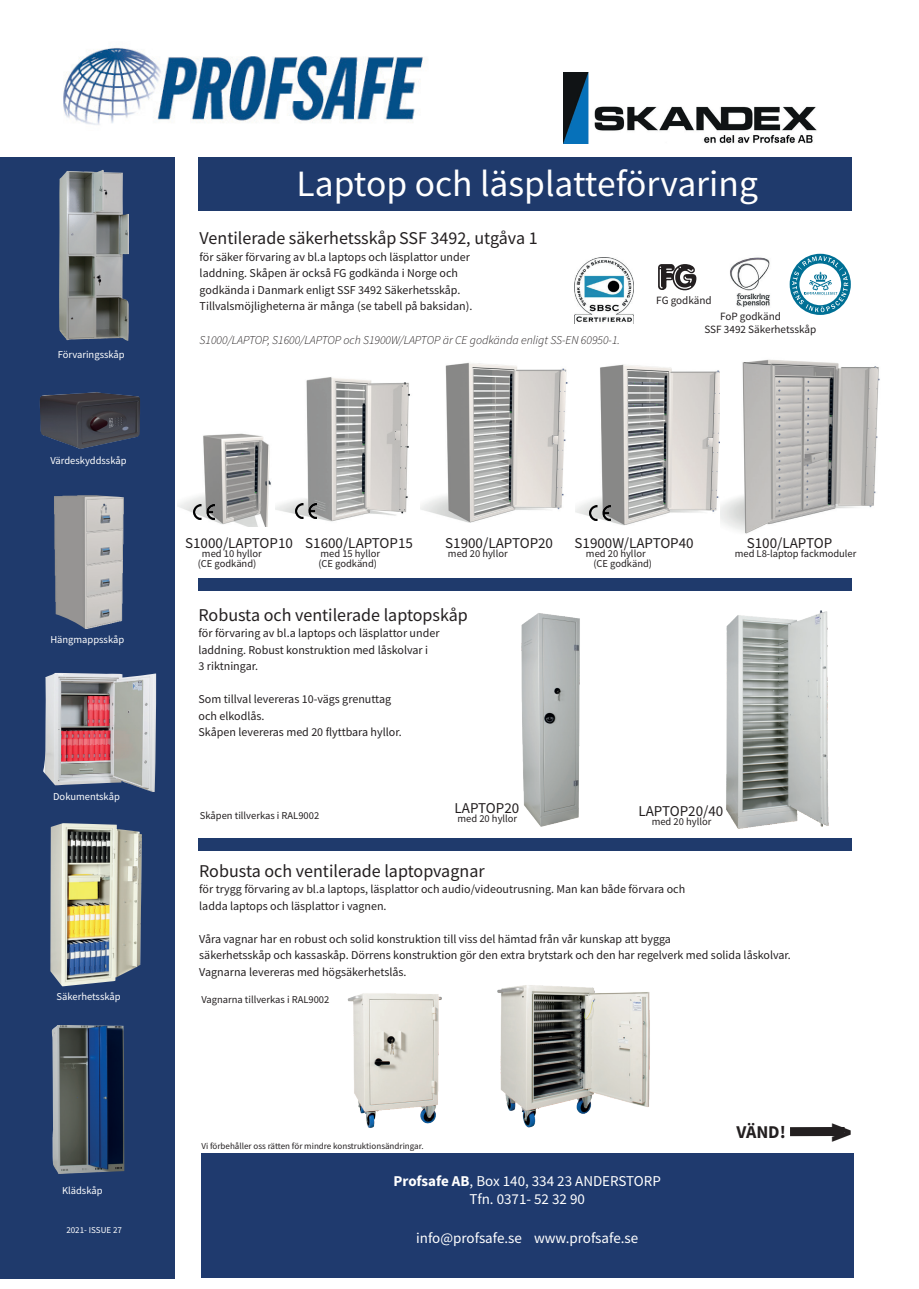
<style>
.page{position:relative;width:919px;height:1289px;background:#fff}
.page>*{position:absolute;margin:0;border:0;box-sizing:border-box;transform-origin:0 0}
.t1{font:700 40.5px "Source Sans Pro";color:#231f20}
.t2{font:37.2px "Source Sans Pro";color:#fff}
.t3{font:18px "Source Sans Pro";color:#231f20}
.t4{font:700 18px "Source Sans Pro";color:#231f20}
.t5{font:15px "Source Sans Pro";color:#231f20}
.t6{font:15px/18px "Source Sans Pro";color:#fff;text-align:center}
.t7{font:12px/16.5px "Source Sans Pro";color:#231f20}
.t8{font:italic 300 12px "Source Sans Pro";color:#231f20}
.t9{font:11.1px/13.4px "Source Sans Pro";color:#231f20}
.t10{font:10.5px/10.5px "Source Sans Pro";color:#231f20}
.t11{font:10.5px "Source Sans Pro";color:#fff}
.t12{font:9px "Source Sans Pro";color:#231f20}
.t13{font:9px "Source Sans Pro";color:#fff}
.s1{font-weight:700}
</style>
<div class="page">
<div style="left:0;top:157px;width:174px;height:1121px;background:#1f3a6c"></div>
<div style="left:574px;top:258px;width:62px;height:66px;background:linear-gradient(to bottom,#fff,#fff)"></div>
<img style="left:574px;top:258px;width:59px;height:66px">
<div style="left:199px;top:157px;width:653px;height:53px;background:#1f3a6c"></div>
<div style="left:201px;top:1153px;width:652px;height:124px;background:#1f3a6e"></div>
<img style="left:63px;top:47px;width:360px;height:78px">
<img style="left:347px;top:993px;width:95px;height:135px">
<img style="left:497px;top:985px;width:153px;height:143px">
<img style="left:421px;top:362px;width:147px;height:161px">
<img style="left:575px;top:364px;width:145px;height:162px">
<img style="left:178px;top:433px;width:93px;height:93px">
<img style="left:720px;top:359px;width:160px;height:175px">
<img style="left:730px;top:257px;width:40px;height:50px">
<svg style="left:658px;top:264px;width:38px;height:26px"></svg>
<div style="left:198px;top:578px;width:654px;height:13px;background:#1f3a6c"></div>
<div style="left:198px;top:838px;width:653px;height:12px;background:#1f3a6c"></div>
<div style="left:790px;top:1126px;width:54px;height:10px;background:#231f20"></div>
<img style="left:521px;top:613px;width:59px;height:214px">
<img style="left:726px;top:610px;width:103px;height:219px">
<img style="left:54px;top:495px;width:70px;height:134px">
<img style="left:51px;top:1025px;width:73px;height:148px">
<img style="left:59px;top:170px;width:70px;height:171px">
<img style="left:50px;top:823px;width:92px;height:163px">
<img style="left:43px;top:673px;width:113px;height:119px">
<img style="left:40px;top:392px;width:100px;height:57px">
<img style="left:275px;top:377px;width:135px;height:145px">
<div style="left:789px;top:254px;width:61px;height:61px;border:10px solid #007095;border-radius:50%"></div>
<svg style="left:792px;top:256px;width:56px;height:56px"></svg>
<img style="left:193px;top:505px;width:21px;height:15px">
<img style="left:295px;top:504px;width:21px;height:15px">
<img style="left:589px;top:506px;width:21px;height:15px">
<img style="left:563px;top:72px;width:254px;height:72px">
<p class="t11" style="left:58px;top:348px;width:68px">Förvaringsskåp</p>
<p class="t11" style="left:50px;top:454px;width:78px">Värdeskyddsskåp</p>
<p class="t11" style="left:50px;top:632px;width:75px">Hängmappsskåp</p>
<p class="t11" style="left:53px;top:789px;width:68px">Dokumentskåp</p>
<p class="t11" style="left:57px;top:989px;width:66px">Säkerhetsskåp</p>
<p class="t11" style="left:62px;top:1183px;width:42px">Klädskåp</p>
<p class="t13" style="left:66px;top:1223px;width:57px">2021- ISSUE 27</p>
<h2 class="t2" style="left:296px;top:160px;width:463px">Laptop och läsplatteförvaring</h2>
<h3 class="t3" style="left:199px;top:227px;width:339px">Ventilerade säkerhetsskåpSSF 3492, utgåva 1</h3>
<p class="t7" style="left:199px;top:249px;width:274px">för säker förvaring av bl.a laptops och läsplattor under laddning. Skåpen är också FG godkända i Norge och godkända i Danmark enligt SSF 3492 Säkerhetsskåp.<br>Tillvalsmöjligheterna är många (se tabell på baksidan).</p>
<p class="t8" style="left:199px;top:332px;width:422px">S1000/LAPTOP, S1600/LAPTOP och S1900W/LAPTOP är CE godkända enligt SS-EN 60950-1.</p>
<p class="t9" style="left:656px;top:293px;width:57px">FG godkänd</p>
<p class="t9" style="left:704px;top:309px;width:113px;text-indent:16px">FoP godkänd<br>SSF 3492 Säkerhetsskåp</p>
<p class="t5" style="left:185px;top:533px;width:109px">S1000/LAPTOP10</p>
<p class="t10" style="left:198px;top:548px;width:65px;text-align:center">med 10 hyllor (CE godkänd)</p>
<p class="t5" style="left:305px;top:533px;width:109px">S1600/LAPTOP15</p>
<p class="t10" style="left:318px;top:548px;width:63px">med 15 hyllor (CE godkänd)</p>
<p class="t5" style="left:445px;top:533px;width:109px">S1900/LAPTOP20</p>
<p class="t10" style="left:448px;top:548px;width:61px">med 20 hyllor</p>
<p class="t5" style="left:574px;top:533px;width:121px">S1900W/LAPTOP40</p>
<p class="t10" style="left:593px;top:548px;width:60px;text-indent:-7px">med 20 hyllor (CE godkänd)</p>
<p class="t5" style="left:746px;top:534px;width:87px">S100/LAPTOP</p>
<p class="t10" style="left:734px;top:548px;width:123px">med L8-laptop fackmoduler</p>
<h3 class="t3" style="left:198px;top:603px;width:271px">Robusta och ventilerade laptopskåp</h3>
<p class="t7" style="left:198px;top:624px;width:242px">för förvaring av bl.a laptops och läsplattor under laddning. Robust konstruktion med låskolvar i<br>3 riktningar.</p>
<p class="t7" style="left:198px;top:690px;width:205px">Som tillval levereras 10-vägs grenuttag och elkodlås.<br>Skåpen levereras med 20 flyttbara hyllor.</p>
<p class="t5" style="left:454px;top:798px;width:66px">LAPTOP20</p>
<p class="t10" style="left:457px;top:813px;width:61px">med 20 hyllor</p>
<h3 class="t3" style="left:199px;top:859px;width:287px">Robusta och ventilerade laptopvagnar</h3>
<p class="t7" style="left:199px;top:880px;width:487px">för trygg förvaring av bl.a laptops, läsplattor och audio/videoutrusning. Man kan både förvara och ladda laptops och läsplattor i vagnen.</p>
<p class="t7" style="left:199px;top:930px;width:593px">Våra vagnar har en robust och solid konstruktion till viss del hämtad från vår kunskap att bygga<br>säkerhetsskåp och kassaskåp. Dörrens konstruktion gör den extra brytstark och den har regelverk med solida låskolvar.<br>Vagnarna levereras med högsäkerhetslås.</p>
<p class="t5" style="left:638px;top:801px;width:86px">LAPTOP20/40</p>
<p class="t10" style="left:651px;top:816px;width:61px">med 20 hyllor</p>
<p class="t10" style="left:200px;top:810px;width:121px">Skåpen tillverkas i RAL9002</p>
<p class="t10" style="left:201px;top:993px;width:129px">Vagnarna tillverkas i RAL9002</p>
<p class="t12" style="left:201px;top:1140px;width:224px">Vi förbehåller oss rätten för mindre konstruktionsändringar.</p>
<p class="t6" style="left:393px;top:1171px;width:269px"><span class="s1">Profsafe AB</span>, Box 140, 334 23 ANDERSTORP<br>Tfn. 0371- 52 32 90</p>
<p class="t6" style="left:416px;top:1229px;width:223px">info@profsafe.se www.profsafe.se</p>
<h3 class="t4" style="left:736px;top:1119px;width:51px">VÄND!</h3>
<h1 class="t1" style="left:830px;top:1104px;width:23px">&gt;</h1>
</div>
